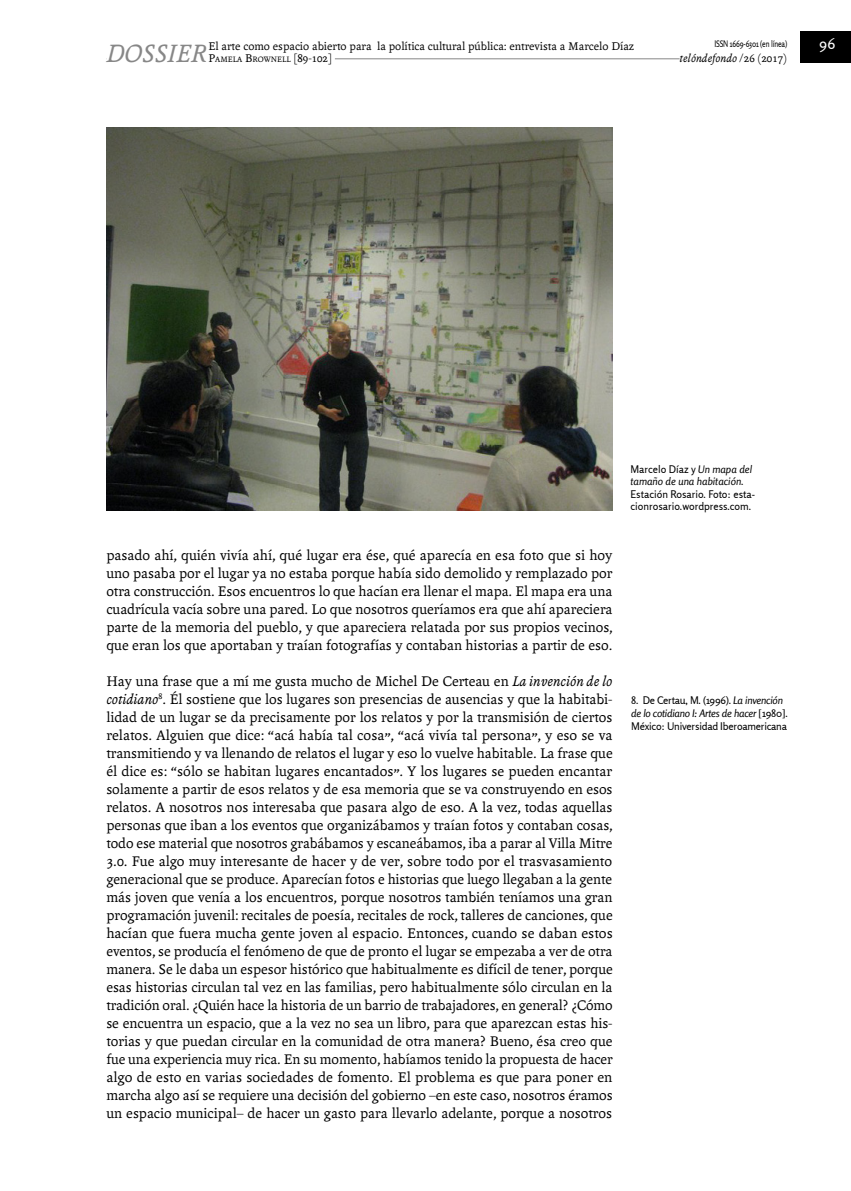
<style>
.page{position:relative;width:851px;height:1191px;background:#fff}
.page>*{position:absolute;margin:0;border:0;box-sizing:border-box;transform-origin:0 0}
.t1{font:italic 27px "Andralis ND Os F";color:#878787}
.Art____Texto_princip{font:15px/18px "Andralis ND Os F";color:#000;text-align:justify}
.t2{font:15px "Rosario";color:#fff}
.t3{font:12px "Andralis ND Os F";color:#000}
.t4{font:italic 12px "Andralis ND Os F";color:#000}
.Nota_al_pie_o_Img{font:10.5px/12.6px "Rosario";letter-spacing:-.005em;color:#000}
.t5{font:9px "Rosario";letter-spacing:-.02em;color:#000;scale:.8 1}
.t6{font:8.4px "Andralis ND Os F";color:#000}
.s1{font-size:12px}
.s2{font-style:normal}
.s3{font-style:italic}
</style>
<div class="page">
<hr style="left:106px;top:58px;width:598px;height:1px;background:#878787">
<div style="left:679px;top:51px;width:108px;height:15px;background:#fff"></div>
<div style="left:800px;top:32px;width:50px;height:31px;background:#000"></div>
<div style="left:106px;top:42px;width:105px;height:24px;background:#fff"></div>
<div style="left:208px;top:52px;width:127px;height:15px;background:#fff"></div>
<img style="left:106px;top:128px;width:506px;height:382px">
<h1 class="t1" style="left:106px;top:39px;width:102px">DOSSIER</h1>
<p class="t3" style="left:208px;top:40px;width:427px">El arte como espacio abierto para la política cultural pública: entrevista a Marcelo Díaz</p>
<p class="t6" style="left:208px;top:55px;width:125px"><span class="s1">P</span>AMELA <span class="s1">B</span>ROWNELL <span class="s1">[89-102]</span></p>
<p class="t5" style="left:714px;top:39px;width:93px">ISSN 1669-6301 (en línea)</p>
<p class="t4" style="left:679px;top:52px;width:109px">telóndefondo <span class="s2">/26 (2017)</span></p>
<p class="t2" style="left:819px;top:35px;width:18px">96</p>
<p class="Art____Texto_princip" style="left:106px;top:546px;width:507px">pasado ahí, quién vivía ahí, qué lugar era ése, qué aparecía en esa foto que si hoy uno pasaba por el lugar ya no estaba porque había sido demolido y remplazado por otra construcción. Esos encuentros lo que hacían era llenar el mapa. El mapa era una cuadrícula vacía sobre una pared. Lo que nosotros queríamos era que ahí apareciera parte de la memoria del pueblo, y que apareciera relatada por sus propios vecinos, que eran los que aportaban y traían fotografías y contaban historias a partir de eso.</p>
<p class="Art____Texto_princip" style="left:106px;top:672px;width:508px">Hay una frase que a mí me gusta mucho de Michel De Certeau en <span class="s3">La invención de lo cotidiano</span><sup>8</sup>. Él sostiene que los lugares son presencias de ausencias y que la habitabi&shy;lidad de un lugar se da precisamente por los relatos y por la transmisión de ciertos relatos. Alguien que dice: “acá había tal cosa”, “acá vivía tal persona”, y eso se va transmitiendo y va llenando de relatos el lugar y eso lo vuelve habitable. La frase que él dice es: “sólo se habitan lugares encantados”. Y los lugares se pueden encantar solamente a partir de esos relatos y de esa memoria que se va construyendo en esos relatos. A nosotros nos interesaba que pasara algo de eso. A la vez, todas aquellas personas que iban a los eventos que organizábamos y traían fotos y contaban cosas, todo ese material que nosotros grabábamos y escaneábamos, iba a parar al Villa Mitre 3.0. Fue algo muy interesante de hacer y de ver, sobre todo por el trasvasamiento generacional que se produce. Aparecían fotos e historias que luego llegaban a la gente más joven que venía a los encuentros, porque nosotros también teníamos una gran programación juvenil: recitales de poesía, recitales de rock, talleres de canciones, que hacían que fuera mucha gente joven al espacio. Entonces, cuando se daban estos eventos, se producía el fenómeno de que de pronto el lugar se empezaba a ver de otra manera. Se le daba un espesor histórico que habitualmente es difícil de tener, porque esas historias circulan tal vez en las familias, pero habitualmente sólo circulan en la tradición oral. ¿Quién hace la historia de un barrio de trabajadores, en general? ¿Cómo se encuentra un espacio, que a la vez no sea un libro, para que aparezcan estas his&shy;torias y que puedan circular en la comunidad de otra manera? Bueno, ésa creo que fue una experiencia muy rica. En su momento, habíamos tenido la propuesta de hacer algo de esto en varias sociedades de fomento. El problema es que para poner en marcha algo así se requiere una decisión del gobierno –en este caso, nosotros éramos un espacio municipal– de hacer un gasto para llevarlo adelante, porque a nosotros</p>
<p class="Nota_al_pie_o_Img" style="left:630px;top:462px;width:126px">Marcelo Díaz y <span class="s3">Un mapa del tamaño de una habitación</span>.<br>Estación Rosario. Foto: esta&shy;cionrosario.wordpress.com.</p>
<p class="Nota_al_pie_o_Img" style="left:631px;top:694px;width:158px">8. De Certau, M. (1996). <span class="s3">La invención de lo cotidiano I: Artes de hacer</span> [1980].<br>México: Universidad Iberoamericana</p>
</div>
